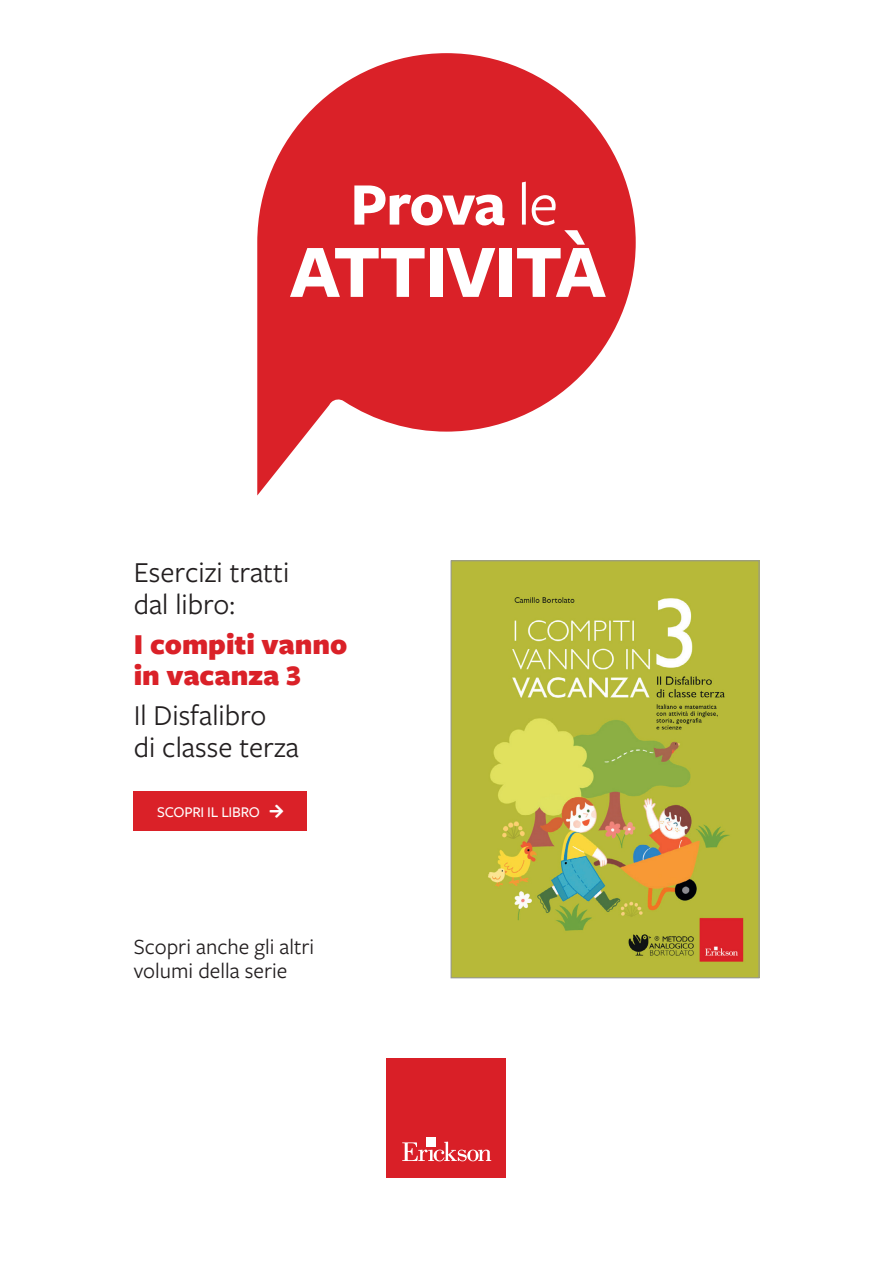
<style>
.page{position:relative;width:893px;height:1263px;background:#fff}
.page>*{position:absolute;margin:0;border:0;box-sizing:border-box;transform-origin:0 0}
.t1{font:700 78.15px "Freight Sans Pro";letter-spacing:-.02em;color:#fff}
.t2{font:700 62.55px "Freight Sans Pro";letter-spacing:-.02em;color:#fff}
.t3{font:30px/31.5px "Freight Sans Pro";color:#231f20}
.t4{font:900 30px/31.5px "Freight Sans Pro";color:#da2128}
.t5{font:22.5px/24px "Freight Sans Pro";color:#231f20}
.t6{font:500 15.45px "Freight Sans Pro";letter-spacing:-.015em;color:#fff}
.s1{font-weight:400}
</style>
<div class="page">
<svg style="left:257px;top:53px;width:379px;height:442px;fill:#da2128"></svg>
<div style="left:387px;top:1059px;width:119px;height:119px;background:#d91f27"></div>
<svg style="left:402px;top:1141px;width:89px;height:20px"></svg>
<div style="left:426px;top:1137px;width:10px;height:9px;background:#fff"></div>
<img style="left:453px;top:563px;width:304px;height:413px">
<div style="left:451px;top:561px;width:308px;height:417px;border:1px solid #939598"></div>
<div style="left:134px;top:791px;width:173px;height:39px;background:#da2128"></div>
<h2 class="t2" style="left:350px;top:161px;width:210px">Prova <span class="s1">le</span></h2>
<h1 class="t1" style="left:290px;top:218px;width:318px">ATTIVITÀ</h1>
<p class="t3" style="left:134px;top:556px;width:157px">Esercizi tratti dal libro:</p>
<p class="t4" style="left:134px;top:627px;width:215px">I compiti vanno in vacanza 3</p>
<p class="t3" style="left:134px;top:699px;width:167px">Il Disfalibro<br>di classe terza</p>
<p class="t6" style="left:157px;top:802px;width:104px">SCOPRI IL LIBRO</p>
<p class="t5" style="left:134px;top:934px;width:182px">Scopri anche gli altri volumi della serie</p>
</div>
